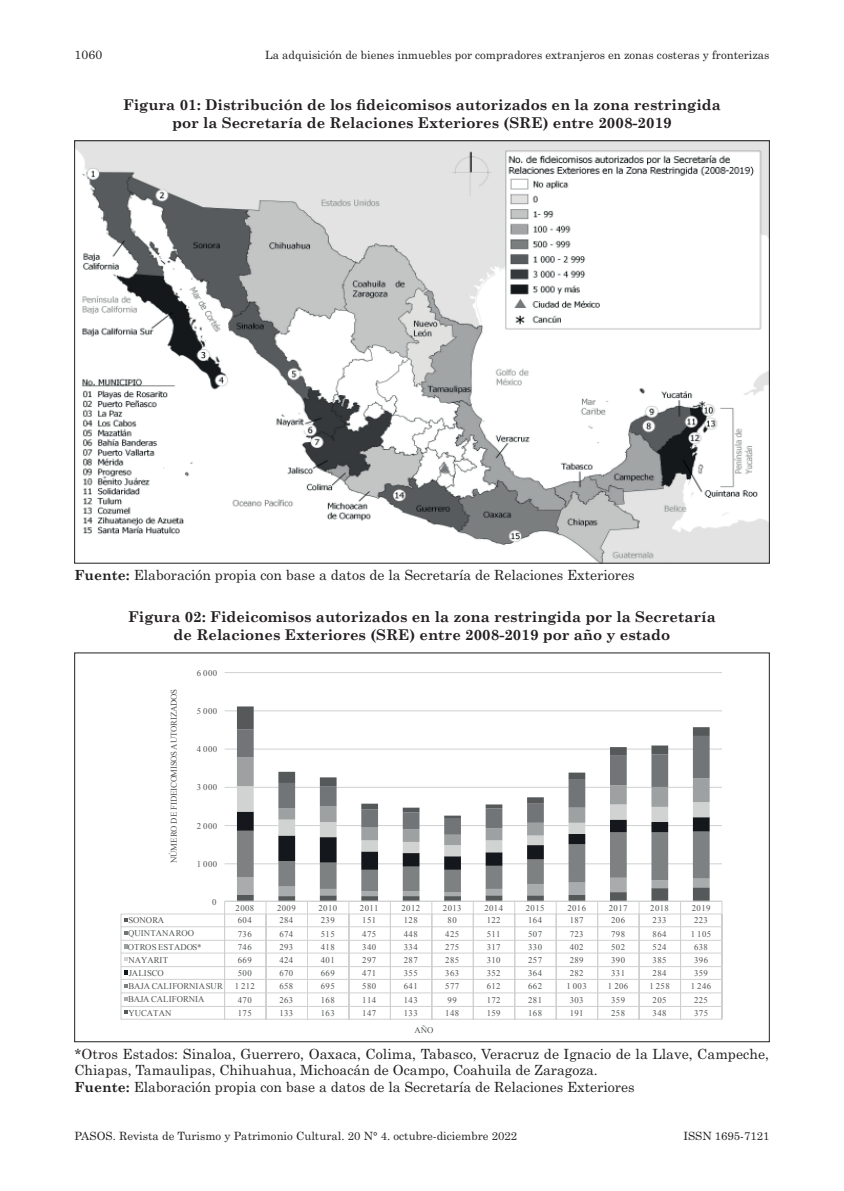
<style>
.page{position:relative;width:844px;height:1191px;background:#fff}
.page>*{position:absolute;margin:0;border:0;box-sizing:border-box;transform-origin:0 0}
.t1{font:700 14.88px/17.7px "Century Schoolbook";color:#231f20;text-align:center}
.t2{font:14px/16.6px "Century Schoolbook";color:#231f20}
.t3{font:12.25px "Century Schoolbook";color:#231f20}
.t4{font:11.38px "Century Schoolbook";color:#231f20}
.t5{font:8.75px "Times New Roman";letter-spacing:.045em;color:#515455}
.t6{font:8.75px "Times New Roman";letter-spacing:.005em;color:#515455}
.t7{font:8.75px "Times New Roman";color:#515455}
.s1{font-weight:700}
</style>
<div class="page">
<img style="left:76px;top:143px;width:691px;height:418px">
<hr style="left:224px;top:863px;width:497px;height:1px;background:#cfd1d0">
<hr style="left:224px;top:825px;width:497px;height:1px;background:#cfd1d0">
<hr style="left:224px;top:787px;width:497px;height:1px;background:#cfd1d0">
<hr style="left:224px;top:748px;width:497px;height:1px;background:#cfd1d0">
<hr style="left:224px;top:710px;width:497px;height:1px;background:#cfd1d0">
<hr style="left:224px;top:672px;width:497px;height:1px;background:#cfd1d0">
<svg style="left:237px;top:706px;width:472px;height:80px"></svg>
<hr style="left:224px;top:901px;width:497px;height:1px;background:#cfd1d0">
<hr style="left:121px;top:913px;width:600px;height:1px;background:#cfd1d0">
<hr style="left:121px;top:926px;width:600px;height:1px;background:#cfd1d0">
<hr style="left:121px;top:940px;width:600px;height:1px;background:#cfd1d0">
<hr style="left:121px;top:952px;width:600px;height:1px;background:#cfd1d0">
<hr style="left:121px;top:966px;width:600px;height:1px;background:#cfd1d0">
<hr style="left:121px;top:979px;width:600px;height:1px;background:#cfd1d0">
<hr style="left:121px;top:992px;width:600px;height:1px;background:#cfd1d0">
<hr style="left:121px;top:1006px;width:600px;height:1px;background:#cfd1d0">
<hr style="left:121px;top:1018px;width:600px;height:1px;background:#cfd1d0">
<svg style="left:224px;top:902px;width:1px;height:116px"></svg>
<svg style="left:237px;top:786px;width:472px;height:233px"></svg>
<svg style="left:721px;top:901px;width:1px;height:118px"></svg>
<svg style="left:120px;top:914px;width:8px;height:105px"></svg>
<h3 class="t3" style="left:74px;top:47px;width:29px">1060</h3>
<h3 class="t4" style="left:265px;top:48px;width:505px">La adquisición de bienes inmuebles por compradores extranjeros en zonas costeras y fronterizas</h3>
<h1 class="t1" style="left:123px;top:95px;width:599px">Figura 01: Distribución de los fideicomisos autorizados en la zona restringida por la Secretaría de Relaciones Exteriores (SRE) entre 2008-‑2019</h1>
<h2 class="t2" style="left:74px;top:566px;width:561px"><span class="s1">Fuente:</span> Elaboración propia con base a datos de la Secretaría de Relaciones Exteriores</h2>
<h1 class="t1" style="left:128px;top:607px;width:589px">Figura 02: Fideicomisos autorizados en la zona restringida por la Secretaría de Relaciones Exteriores (SRE) entre 2008-‑2019 por año y estado</h1>
<p class="t6" style="left:168px;top:863px;width:176px;rotate:-90deg">NÚMERO DE FIDEICOMISOS AUTORIZADOS</p>
<p class="t5" style="left:197px;top:667px;width:22px">6 000</p>
<p class="t5" style="left:197px;top:705px;width:22px">5 000</p>
<p class="t5" style="left:197px;top:743px;width:22px">4 000</p>
<p class="t5" style="left:197px;top:781px;width:22px">3 000</p>
<p class="t5" style="left:197px;top:819px;width:22px">2 000</p>
<p class="t5" style="left:197px;top:857px;width:22px">1 000</p>
<p class="t5" style="left:212px;top:896px;width:6px">0</p>
<p class="t5" style="left:235px;top:902px;width:20px">2008</p>
<p class="t5" style="left:277px;top:902px;width:20px">2009</p>
<p class="t5" style="left:318px;top:902px;width:20px">2010</p>
<p class="t5" style="left:360px;top:902px;width:20px">2011</p>
<p class="t5" style="left:401px;top:902px;width:20px">2012</p>
<p class="t5" style="left:443px;top:902px;width:20px">2013</p>
<p class="t5" style="left:484px;top:902px;width:20px">2014</p>
<p class="t5" style="left:525px;top:902px;width:20px">2015</p>
<p class="t5" style="left:567px;top:902px;width:20px">2016</p>
<p class="t5" style="left:608px;top:902px;width:20px">2017</p>
<p class="t5" style="left:650px;top:902px;width:20px">2018</p>
<p class="t5" style="left:691px;top:902px;width:20px">2019</p>
<p class="t5" style="left:128px;top:914px;width:37px">SONORA</p>
<p class="t5" style="left:238px;top:914px;width:15px">604</p>
<p class="t5" style="left:279px;top:914px;width:15px">284</p>
<p class="t5" style="left:321px;top:914px;width:15px">239</p>
<p class="t5" style="left:362px;top:914px;width:15px">151</p>
<p class="t5" style="left:403px;top:914px;width:15px">128</p>
<p class="t5" style="left:447px;top:914px;width:11px">80</p>
<p class="t5" style="left:486px;top:914px;width:15px">122</p>
<p class="t5" style="left:528px;top:914px;width:15px">164</p>
<p class="t5" style="left:569px;top:914px;width:15px">187</p>
<p class="t5" style="left:611px;top:914px;width:15px">206</p>
<p class="t5" style="left:652px;top:914px;width:15px">233</p>
<p class="t5" style="left:694px;top:914px;width:15px">223</p>
<p class="t6" style="left:128px;top:927px;width:68px">QUINTANA ROO</p>
<p class="t5" style="left:238px;top:927px;width:15px">736</p>
<p class="t5" style="left:279px;top:927px;width:15px">674</p>
<p class="t5" style="left:321px;top:927px;width:15px">515</p>
<p class="t5" style="left:362px;top:927px;width:15px">475</p>
<p class="t5" style="left:403px;top:927px;width:15px">448</p>
<p class="t5" style="left:445px;top:927px;width:15px">425</p>
<p class="t5" style="left:486px;top:927px;width:15px">511</p>
<p class="t5" style="left:528px;top:927px;width:15px">507</p>
<p class="t5" style="left:569px;top:927px;width:15px">723</p>
<p class="t5" style="left:611px;top:927px;width:15px">798</p>
<p class="t5" style="left:652px;top:927px;width:15px">864</p>
<p class="t5" style="left:690px;top:927px;width:22px">1 105</p>
<p class="t6" style="left:128px;top:940px;width:75px">OTROS ESTADOS*</p>
<p class="t5" style="left:238px;top:941px;width:15px">746</p>
<p class="t5" style="left:279px;top:941px;width:15px">293</p>
<p class="t5" style="left:321px;top:941px;width:15px">418</p>
<p class="t5" style="left:362px;top:941px;width:15px">340</p>
<p class="t5" style="left:403px;top:941px;width:15px">334</p>
<p class="t5" style="left:445px;top:941px;width:15px">275</p>
<p class="t5" style="left:486px;top:941px;width:15px">317</p>
<p class="t5" style="left:528px;top:941px;width:15px">330</p>
<p class="t5" style="left:569px;top:941px;width:15px">402</p>
<p class="t5" style="left:611px;top:941px;width:15px">502</p>
<p class="t5" style="left:652px;top:941px;width:15px">524</p>
<p class="t5" style="left:694px;top:941px;width:15px">638</p>
<p class="t6" style="left:128px;top:954px;width:41px">NAYARIT</p>
<p class="t5" style="left:238px;top:954px;width:15px">669</p>
<p class="t5" style="left:279px;top:954px;width:15px">424</p>
<p class="t5" style="left:321px;top:954px;width:15px">401</p>
<p class="t5" style="left:362px;top:954px;width:15px">297</p>
<p class="t5" style="left:403px;top:954px;width:15px">287</p>
<p class="t5" style="left:445px;top:954px;width:15px">285</p>
<p class="t5" style="left:486px;top:954px;width:15px">310</p>
<p class="t5" style="left:528px;top:954px;width:15px">257</p>
<p class="t5" style="left:569px;top:954px;width:15px">289</p>
<p class="t5" style="left:611px;top:954px;width:15px">390</p>
<p class="t5" style="left:652px;top:954px;width:15px">385</p>
<p class="t5" style="left:694px;top:954px;width:15px">396</p>
<p class="t7" style="left:129px;top:967px;width:37px">JALISCO</p>
<p class="t5" style="left:238px;top:967px;width:15px">500</p>
<p class="t5" style="left:279px;top:967px;width:15px">670</p>
<p class="t5" style="left:321px;top:967px;width:15px">669</p>
<p class="t5" style="left:362px;top:967px;width:15px">471</p>
<p class="t5" style="left:403px;top:967px;width:15px">355</p>
<p class="t5" style="left:445px;top:967px;width:15px">363</p>
<p class="t5" style="left:486px;top:967px;width:15px">352</p>
<p class="t5" style="left:528px;top:967px;width:15px">364</p>
<p class="t5" style="left:569px;top:967px;width:15px">282</p>
<p class="t5" style="left:611px;top:967px;width:15px">331</p>
<p class="t5" style="left:652px;top:967px;width:15px">284</p>
<p class="t5" style="left:694px;top:967px;width:15px">359</p>
<p class="t6" style="left:128px;top:980px;width:96px">BAJA CALIFORNIA SUR</p>
<p class="t5" style="left:234px;top:980px;width:22px">1 212</p>
<p class="t5" style="left:279px;top:980px;width:15px">658</p>
<p class="t5" style="left:321px;top:980px;width:15px">695</p>
<p class="t5" style="left:362px;top:980px;width:15px">580</p>
<p class="t5" style="left:403px;top:980px;width:15px">641</p>
<p class="t5" style="left:445px;top:980px;width:15px">577</p>
<p class="t5" style="left:486px;top:980px;width:15px">612</p>
<p class="t5" style="left:528px;top:980px;width:15px">662</p>
<p class="t5" style="left:566px;top:980px;width:22px">1 003</p>
<p class="t5" style="left:607px;top:980px;width:22px">1 206</p>
<p class="t5" style="left:649px;top:980px;width:22px">1 258</p>
<p class="t5" style="left:690px;top:980px;width:22px">1 246</p>
<p class="t6" style="left:128px;top:993px;width:78px">BAJA CALIFORNIA</p>
<p class="t5" style="left:238px;top:993px;width:15px">470</p>
<p class="t5" style="left:279px;top:993px;width:15px">263</p>
<p class="t5" style="left:321px;top:993px;width:15px">168</p>
<p class="t5" style="left:362px;top:993px;width:15px">114</p>
<p class="t5" style="left:403px;top:993px;width:15px">143</p>
<p class="t5" style="left:447px;top:993px;width:11px">99</p>
<p class="t5" style="left:486px;top:993px;width:15px">172</p>
<p class="t5" style="left:528px;top:993px;width:15px">281</p>
<p class="t5" style="left:569px;top:993px;width:15px">303</p>
<p class="t5" style="left:611px;top:993px;width:15px">359</p>
<p class="t5" style="left:652px;top:993px;width:15px">205</p>
<p class="t5" style="left:694px;top:993px;width:15px">225</p>
<p class="t6" style="left:128px;top:1006px;width:44px">YUCATAN</p>
<p class="t5" style="left:238px;top:1007px;width:15px">175</p>
<p class="t5" style="left:279px;top:1007px;width:15px">133</p>
<p class="t5" style="left:321px;top:1007px;width:15px">163</p>
<p class="t5" style="left:362px;top:1007px;width:15px">147</p>
<p class="t5" style="left:403px;top:1007px;width:15px">133</p>
<p class="t5" style="left:445px;top:1007px;width:15px">148</p>
<p class="t5" style="left:486px;top:1007px;width:15px">159</p>
<p class="t5" style="left:528px;top:1007px;width:15px">168</p>
<p class="t5" style="left:569px;top:1007px;width:15px">191</p>
<p class="t5" style="left:611px;top:1007px;width:15px">258</p>
<p class="t5" style="left:652px;top:1007px;width:15px">348</p>
<p class="t5" style="left:694px;top:1007px;width:15px">375</p>
<p class="t5" style="left:414px;top:1024px;width:21px">AÑO</p>
<p class="t2" style="left:74px;top:1044px;width:695px">*Otros Estados: Sinaloa, Guerrero, Oaxaca, Colima, Tabasco, Veracruz de Ignacio de la Llave, Campeche,<br>Chiapas, Tamaulipas, Chihuahua, Michoacán de Ocampo, Coahuila de Zaragoza.<br><span class="s1">Fuente:</span> Elaboración propia con base a datos de la Secretaría de Relaciones Exteriores</p>
<h3 class="t4" style="left:74px;top:1128px;width:444px">PASOS. Revista de Turismo y Patrimonio Cultural. 20 N° 4. octubre-diciembre 2022</h3>
<h3 class="t4" style="left:683px;top:1128px;width:88px">ISSN 1695-7121</h3>
</div>
